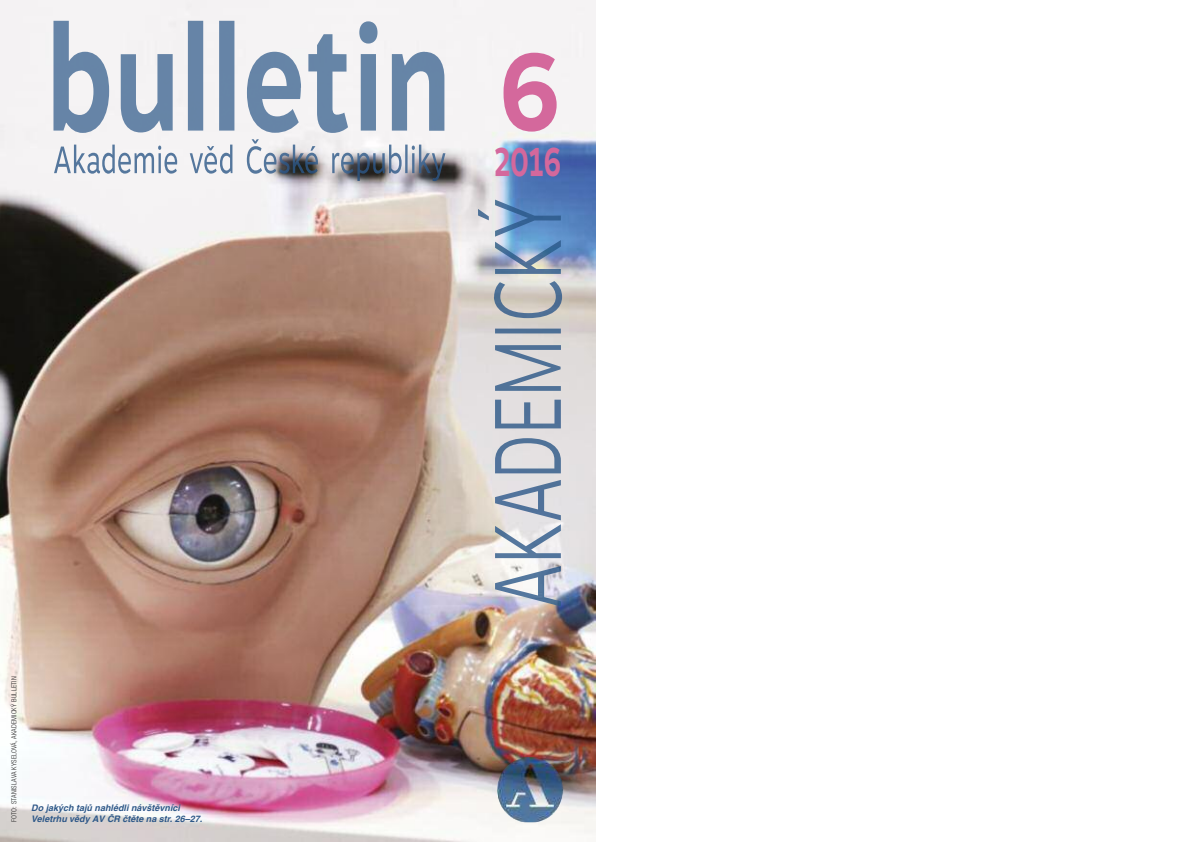
<style>
.page{position:relative;width:1191px;height:842px;background:#fff}
.page>*{position:absolute;margin:0;border:0;box-sizing:border-box;transform-origin:0 0}
.t1{font:109px "Motiva Sans Bold+MYTXQJ";color:#d4689c;scale:.85 1}
.t2{font:40px "Motiva Sans Bold+MYTXQJ";color:#d4689c;scale:.66 1}
.t3{font:9px/11px "Helvetica CE Bold Oblique+YVGRQZ";color:#2e5888}
.t4{font:7px "Helvetica NCE Light Cond+SGQHLC";letter-spacing:.025em;color:#272627}
</style>
<div class="page">
<img style="left:0;top:0;width:595px;height:842px">
<img style="left:478px;top:200px;width:84px;height:406px">
<img style="left:53px;top:21px;width:391px;height:112px">
<img style="left:54px;top:139px;width:233px;height:35px">
<img style="left:497px;top:757px;width:66px;height:65px">
<p class="t4" style="left:10px;top:822px;width:147px;rotate:-90deg">FOTO: STANISLAVA KYSELOVÁ, AKADEMICKÝ BULLETIN</p>
<p class="t3" style="left:31px;top:803px;width:172px">Do jakých tajů nahlédli návštěvníci<br>Veletrhu vědy AV ČR čtěte na str. 26–27.</p>
<h1 class="t1" style="left:499px;top:48px;width:74px">6</h1>
<h2 class="t2" style="left:494px;top:146px;width:105px">2016</h2>
</div>
